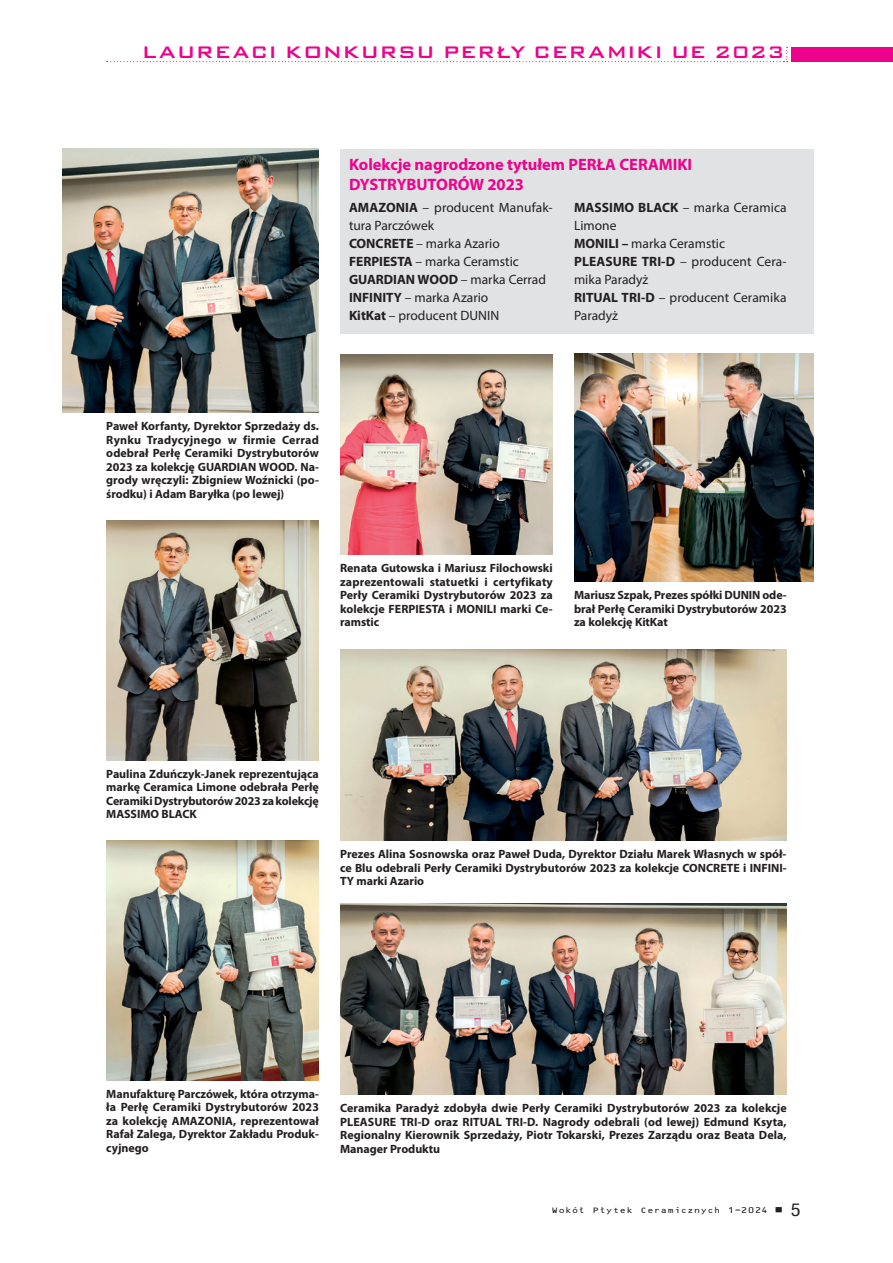
<style>
.page{position:relative;width:893px;height:1263px;background:#fff}
.page>*{position:absolute;margin:0;border:0;box-sizing:border-box;transform-origin:0 0}
.t1{font:700 16.5px/19.5px "Myriad Pro";color:#ed028c}
.t2{font:13.5px/18px "Myriad Pro";color:#231f20}
.t3{font:700 12px/13.5px "Myriad Pro";letter-spacing:-.005em;color:#231f20;text-align:justify}
.t4{font:9.45px "Bank Gothic Md PL";letter-spacing:.05em;color:#ed028c}
.t5{font:7.2px "OCR B 10 PL Regular";color:#231f20;scale:1.2 1}
.s1{font-weight:700}
.s2{font-family:"Swis 721 Cn PL";font-size:15.75px}
</style>
<div class="page">
<div style="left:791px;top:47px;width:102px;height:15px;background:#ed028c"></div>
<svg style="left:107px;top:47px;width:681px;height:15px"></svg>
<img style="left:62px;top:149px;width:257px;height:263px">
<img style="left:340px;top:903px;width:447px;height:191px">
<div style="left:340px;top:149px;width:473px;height:185px;background:#e1e2e4"></div>
<img style="left:574px;top:354px;width:239px;height:228px">
<img style="left:106px;top:521px;width:213px;height:239px">
<img style="left:106px;top:841px;width:213px;height:239px">
<img style="left:340px;top:649px;width:447px;height:192px">
<img style="left:340px;top:354px;width:213px;height:200px">
<p class="t4" style="left:142px;top:49px;width:644px">LAUREACI KONKURSU PERŁY CERAMIKI UE 2023</p>
<h1 class="t1" style="left:349px;top:154px;width:345px">Kolekcje nagrodzone tytułem PERŁA CERAMIKI<br>DYSTRYBUTORÓW 2023</h1>
<p class="t2" style="left:349px;top:199px;width:205px"><span class="s1">AMAZONIA</span> – producent Manufak&shy;tura Parczówek<br><span class="s1">CONCRETE</span> – marka Azario<br><span class="s1">FERPIESTA</span> – marka Ceramstic<br><span class="s1">GUARDIAN WOOD</span> – marka Cerrad<br><span class="s1">INFINITY</span> – marka Azario<br><span class="s1">KitKat</span> – producent DUNIN</p>
<p class="t2" style="left:574px;top:199px;width:214px"><span class="s1">MASSIMO BLACK</span> – marka Ceramica<br>Limone<br><span class="s1">MONILI –</span> marka Ceramstic<br><span class="s1">PLEASURE TRI-D</span> – producent Cera&shy;mika Paradyż<br><span class="s1">RITUAL TRI-D</span> – producent Ceramika<br>Paradyż</p>
<p class="t3" style="left:106px;top:419px;width:214px">Paweł Korfanty, Dyrektor Sprzedaży ds.<br>Rynku Tradycyjnego w firmie Cerrad odebrał Perłę Ceramiki Dystrybutorów 2023 za kolekcję GUARDIAN WOOD. Na&shy;grody wręczyli: Zbigniew Woźnicki (po&shy;środku) i Adam Baryłka (po lewej)</p>
<p class="t3" style="left:340px;top:561px;width:214px">Renata Gutowska i Mariusz Filochowski zaprezentowali statuetki i certyfikaty Perły Ceramiki Dystrybutorów 2023 za kolekcje FERPIESTA i MONILI marki Ce&shy;ramstic</p>
<p class="t3" style="left:574px;top:588px;width:214px">Mariusz Szpak, Prezes spółki DUNIN ode&shy;brał Perłę Ceramiki Dystrybutorów 2023 za kolekcję KitKat</p>
<p class="t3" style="left:106px;top:766px;width:214px">Paulina Zduńczyk-Janek reprezentująca markę Ceramica Limone odebrała Perłę Ceramiki Dystrybutorów 2023 za kolekcję MASSIMO BLACK</p>
<p class="t3" style="left:340px;top:847px;width:448px">Prezes Alina Sosnowska oraz Paweł Duda, Dyrektor Działu Marek Własnych w spół&shy;ce Blu odebrali Perły Ceramiki Dystrybutorów 2023 za kolekcje CONCRETE i INFINI-TY marki Azario</p>
<p class="t3" style="left:106px;top:1086px;width:214px">Manufakturę Parczówek, która otrzyma&shy;ła Perłę Ceramiki Dystrybutorów 2023 za kolekcję AMAZONIA, reprezentował Rafał Zalega, Dyrektor Zakładu Produk&shy;cyjnego</p>
<p class="t3" style="left:340px;top:1101px;width:448px">Ceramika Paradyż zdobyła dwie Perły Ceramiki Dystrybutorów 2023 za kolekcje PLEASURE TRI-D oraz RITUAL TRI-D. Nagrody odebrali (od lewej) Edmund Ksyta, Regionalny Kierownik Sprzedaży, Piotr Tokarski, Prezes Zarządu oraz Beata Dela, Manager Produktu</p>
<p class="t5" style="left:551px;top:1206px;width:209px">Wokół Płytek Ceramicznych 1-2024 ■ <span class="s2">5</span></p>
</div>
